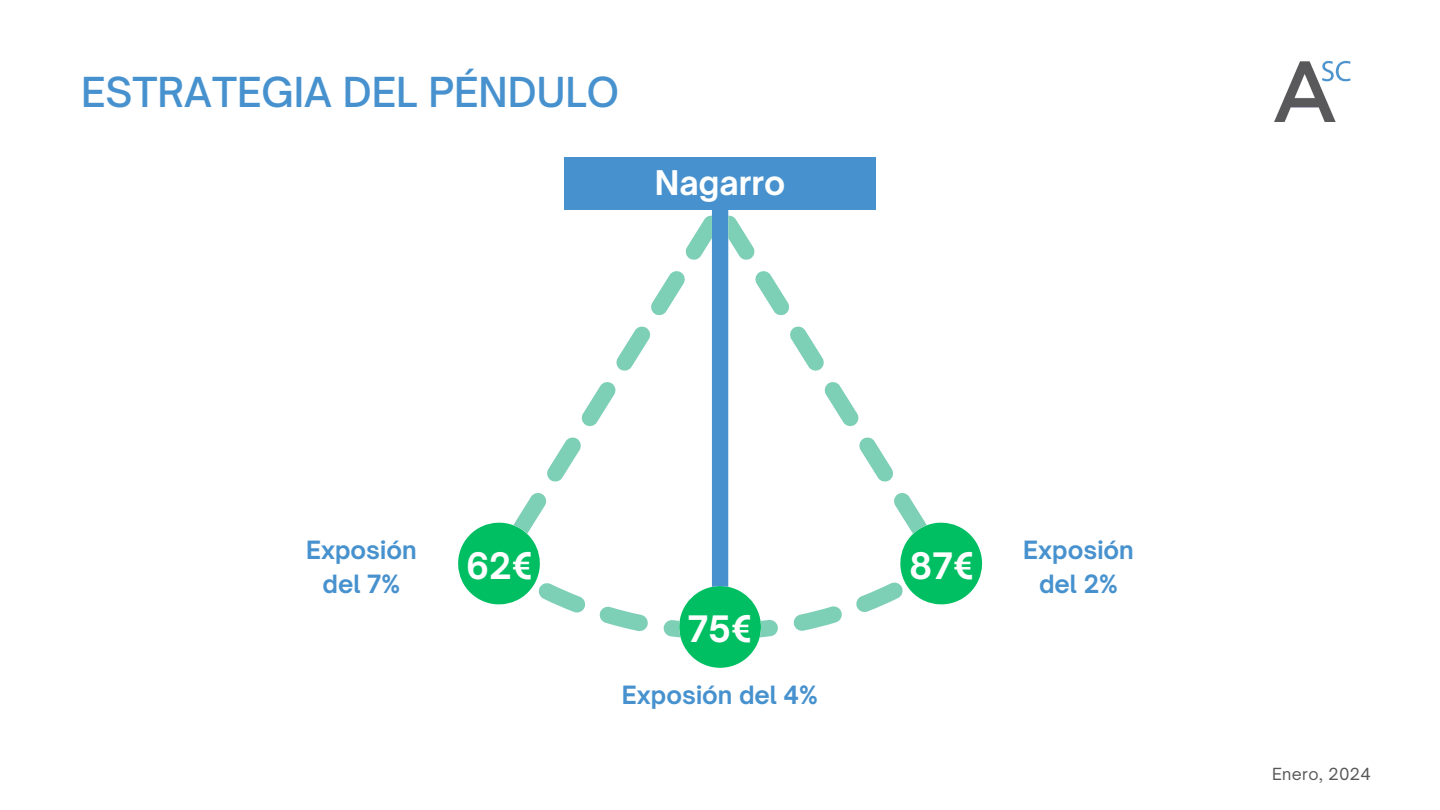
<style>
.page{position:relative;width:1440px;height:810px;background:#fff}
.page>*{position:absolute;margin:0;border:0;box-sizing:border-box;transform-origin:0 0}
.t1{font:500 39.6px "Open Sauce One";color:#4792ce}
.t2{font:700 34.9px "Open Sauce One";color:#fff}
.t3{font:700 32.5px "Open Sauce One";color:#fff}
.t4{font:700 24.1px/33.7px "Open Sauce One";color:#4792ce;text-align:center}
.t5{font:16px "Open Sauce One";letter-spacing:.02em;color:#58585a}
</style>
<div class="page">
<img style="left:1274px;top:60px;width:77px;height:61px">
<div style="left:564px;top:157px;width:312px;height:53px;background:#4792ce"></div>
<svg style="left:458px;top:522px;width:525px;height:146px"></svg>
<svg style="left:513px;top:215px;width:414px;height:422px"></svg>
<p class="t1" style="left:81px;top:67px;width:540px">ESTRATEGIA DEL PÉNDULO</p>
<p class="t3" style="left:655px;top:162px;width:132px">Nagarro</p>
<p class="t4" style="left:306px;top:533px;width:112px">Exposión del 7%</p>
<p class="t2" style="left:466px;top:544px;width:69px">62€</p>
<p class="t4" style="left:1023px;top:533px;width:112px">Exposión del 2%</p>
<p class="t2" style="left:909px;top:544px;width:67px">87€</p>
<p class="t2" style="left:688px;top:608px;width:66px">75€</p>
<p class="t4" style="left:622px;top:678px;width:198px">Exposión del 4%</p>
<p class="t5" style="left:1272px;top:764px;width:100px">Enero, 2024</p>
</div>
